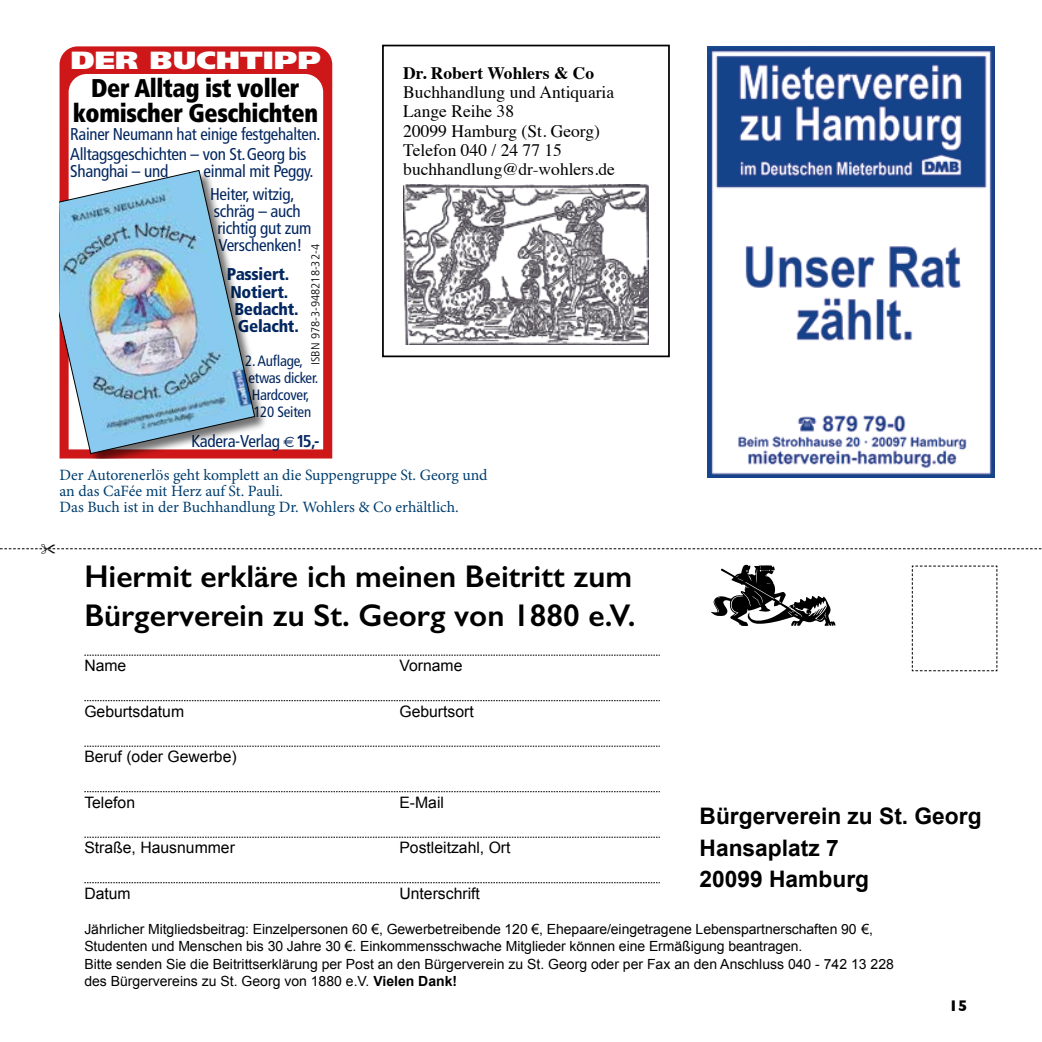
<style>
.page{position:relative;width:1042px;height:1042px;background:#fff}
.page>*{position:absolute;margin:0;border:0;box-sizing:border-box;transform-origin:0 0}
.t1{font:600 31.5px/38.5px "Gill Sans";color:#000}
.t2{font:900 condensed 25.72px/25.7px "Frutiger";letter-spacing:-.015em;color:#000;text-align:center;scale:.93 1}
.t3{font:900 24.85px "Frutiger";color:#fff;scale:1.2 1}
.t4{font:700 22.75px/31.5px "Arial";color:#000}
.t5{font:17.5px/19.2px "Times";color:#000}
.t6{font:700 17.5px "Times";color:#000}
.t7{font:condensed 17.15px/17.2px "Frutiger";letter-spacing:-.015em;color:#032760}
.t8{font:900 condensed 17.15px "Frutiger";letter-spacing:-.015em;color:#032760}
.t9{font:15.75px/15.8px "Minion Pro";letter-spacing:-.005em;color:#003e6e}
.t10{font:15.75px "Arial";color:#000}
.t11{font:700 15.75px "Gill Sans";color:#000}
.t12{font:condensed 15.05px "Frutiger";letter-spacing:-.015em;color:#032760}
.t13{font:14px/17.5px "Arial";letter-spacing:-.005em;color:#000}
.t14{font:300 condensed 11.55px "Frutiger";color:#000;scale:1.11 1}
.s1{font-family:"Euro Sans";font-stretch:normal;font-size:15.05px}
.s2{font-weight:700}
</style>
<div class="page">
<div style="left:60px;top:46px;width:272px;height:412px;background:#cd1719"></div>
<svg style="left:69px;top:74px;width:254px;height:375px"></svg>
<div style="left:60px;top:170px;width:207px;height:288px;background:#000;opacity:.55"></div>
<img style="left:60px;top:170px;width:195px;height:284px">
<img style="left:707px;top:46px;width:288px;height:432px">
<svg style="left:84px;top:655px;width:576px;height:1px"></svg>
<svg style="left:84px;top:700px;width:576px;height:1px"></svg>
<svg style="left:84px;top:746px;width:576px;height:1px"></svg>
<svg style="left:84px;top:791px;width:576px;height:1px"></svg>
<svg style="left:84px;top:837px;width:576px;height:1px"></svg>
<svg style="left:84px;top:882px;width:576px;height:1px"></svg>
<svg style="left:911px;top:565px;width:87px;height:106px"></svg>
<svg style="left:711px;top:564px;width:124px;height:62px"></svg>
<div style="left:382px;top:45px;width:288px;height:312px;border:2px solid #000"></div>
<img style="left:403px;top:185px;width:245px;height:160px">
<svg style="left:0;top:548px;width:1042px;height:2px"></svg>
<h3 class="t3" style="left:71px;top:45px;width:210px">DER BUCHTIPP</h3>
<h2 class="t2" style="left:73px;top:75px;width:265px">Der Alltag ist voller komischer Geschichten</h2>
<p class="t7" style="left:70px;top:124px;width:252px;line-height:20.1px">Rainer Neumann hat einige festgehalten.<br>Alltagsgeschichten – von St.Georg bis</p>
<p class="t7" style="left:70px;top:162px;width:100px">Shanghai – und</p>
<p class="t7" style="left:210px;top:159px;width:105px;line-height:23.1px;text-indent:-6px">einmal mit Peggy.<br>Heiter, witzig,</p>
<p class="t7" style="left:214px;top:203px;width:99px">schräg – auch richtig gut zum<br>Verschenken!</p>
<p class="t8" style="left:227px;top:264px;width:64px">Passiert.</p>
<p class="t8" style="left:230px;top:281px;width:59px">Notiert.</p>
<p class="t8" style="left:234px;top:298px;width:66px">Bedacht.</p>
<p class="t8" style="left:238px;top:315px;width:62px">Gelacht.</p>
<p class="t12" style="left:245px;top:352px;width:59px">2. Auflage,</p>
<p class="t12" style="left:248px;top:369px;width:71px">etwas dicker.</p>
<p class="t12" style="left:252px;top:386px;width:59px">Hardcover,</p>
<p class="t12" style="left:254px;top:403px;width:59px">120 Seiten</p>
<p class="t7" style="left:191px;top:432px;width:130px">Kadera-Verlag <span class="s1">€</span> <span class="s2">15,-</span></p>
<p class="t14" style="left:309px;top:365px;width:110px;rotate:-90deg">ISBN 978-3-948218-32-4</p>
<p class="t6" style="left:403px;top:56px;width:193px">Dr. Robert Wohlers &amp; Co</p>
<p class="t5" style="left:403px;top:81px;width:213px">Buchhandlung und Antiquaria<br>Lange Reihe 38<br>20099 Hamburg (St. Georg)<br>Telefon 040 / 24 77 15 buchhandlung@dr-wohlers.de</p>
<p class="t9" style="left:60px;top:467px;width:429px">Der Autorenerlös geht komplett an die Suppengruppe St. Georg und an das CaFée mit Herz auf St. Pauli.<br>Das Buch ist in der Buchhandlung Dr. Wohlers &amp; Co erhältlich.</p>
<h1 class="t1" style="left:84px;top:557px;width:553px">Hiermit erkläre ich meinen Beitritt zum<br>Bürgerverein zu St. Georg von 1880 e.V.</h1>
<p class="t10" style="left:84px;top:655px;width:44px">Name</p>
<p class="t10" style="left:399px;top:655px;width:65px">Vorname</p>
<p class="t10" style="left:84px;top:701px;width:101px">Geburtsdatum</p>
<p class="t10" style="left:399px;top:701px;width:76px">Geburtsort</p>
<p class="t10" style="left:84px;top:746px;width:154px">Beruf (oder Gewerbe)</p>
<p class="t10" style="left:84px;top:792px;width:52px">Telefon</p>
<p class="t10" style="left:399px;top:792px;width:46px">E-Mail</p>
<p class="t10" style="left:84px;top:837px;width:152px">Straße, Hausnummer</p>
<p class="t10" style="left:399px;top:837px;width:113px">Postleitzahl, Ort</p>
<p class="t10" style="left:84px;top:883px;width:48px">Datum</p>
<p class="t10" style="left:399px;top:883px;width:82px">Unterschrift</p>
<p class="t13" style="left:84px;top:920px;width:811px">Jährlicher Mitgliedsbeitrag: Einzelpersonen 60 €, Gewerbetreibende 120 €, Ehepaare/eingetragene Lebenspartnerschaften 90 €, Studenten und Menschen bis 30 Jahre 30 €. Einkommensschwache Mitglieder können eine Ermäßigung beantragen.<br>Bitte senden Sie die Beitrittserklärung per Post an den Bürgerverein zu St. Georg oder per Fax an den Anschluss 040 - 742 13 228 des Bürgervereins zu St. Georg von 1880 e.V. <span class="s2">Vielen Dank!</span></p>
<h3 class="t4" style="left:699px;top:801px;width:283px">Bürgerverein zu St. Georg<br>Hansaplatz 7<br>20099 Hamburg</h3>
<p class="t11" style="left:949px;top:992px;width:20px">15</p>
</div>
